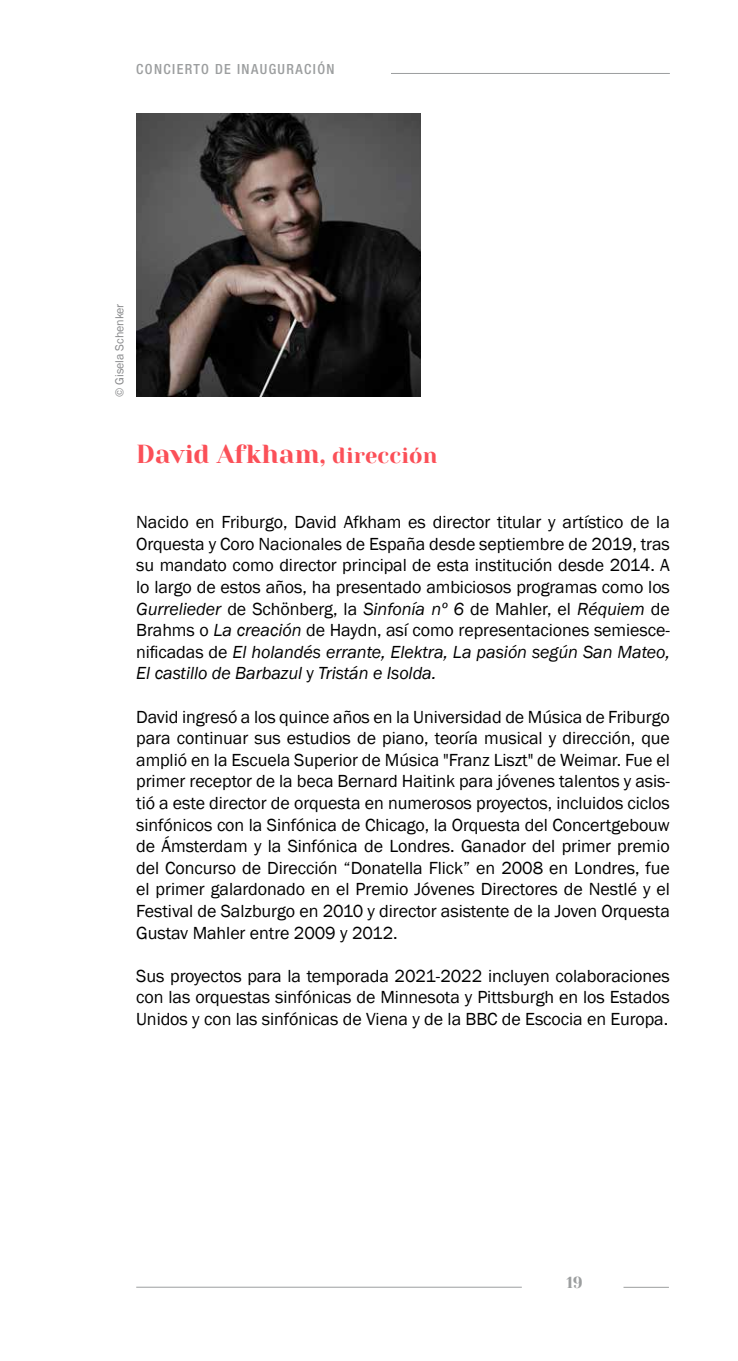
<style>
.page{position:relative;width:738px;height:1361px;background:#fff}
.page>*{position:absolute;margin:0;border:0;box-sizing:border-box;transform-origin:0 0}
.t1{font:26px "Yeseva One";color:#fb5058}
.t2{font:18px/21.6px "Franklin Gothic";letter-spacing:-.005em;color:#000;text-align:justify}
.t3{font:16px "Yeseva One";color:#9c9e9f}
.t4{font:500 condensed 14px "Helvetica Neue LT Std";letter-spacing:.1em;color:#9c9e9f}
.t5{font:12px "Franklin Gothic";letter-spacing:-.005em;color:#87888a}
.s1{font-size:22px}
.s2{font-style:italic}
</style>
<div class="page">
<hr style="left:623px;top:1287px;width:45px;height:1px;background:#9c9e9f">
<hr style="left:136px;top:1287px;width:385px;height:1px;background:#9c9e9f">
<hr style="left:390px;top:73px;width:279px;height:1px;background:#9c9e9f">
<img style="left:136px;top:113px;width:284px;height:284px">
<p class="t4" style="left:136px;top:60px;width:200px">CONCIERTO DE INAUGURACIÓN</p>
<p class="t5" style="left:112px;top:397px;width:95px;rotate:-90deg">© Gisela Schenker</p>
<h1 class="t1" style="left:136px;top:435px;width:302px">David Afkham, <span class="s1">dirección</span></h1>
<p class="t2" style="left:136px;top:512px;width:535px">Nacido en Friburgo, David Afkham es director titular y artístico de la Orquesta y Coro Nacionales de España desde septiembre de 2019, tras su mandato como director principal de esta institución desde 2014. A lo largo de estos años, ha presentado ambiciosos programas como los <span class="s2">Gurrelieder</span> de Schönberg, la <span class="s2">Sinfonía nº 6</span> de Mahler, el <span class="s2">Réquiem</span> de Brahms o <span class="s2">La creación</span> de Haydn, así como representaciones semiesce&shy;nificadas de <span class="s2">El holandés errante, Elektra, La pasión según San Mateo, El castillo de Barbazul</span> y <span class="s2">Tristán e Isolda.</span></p>
<p class="t2" style="left:136px;top:706px;width:535px">David ingresó a los quince años en la Universidad de Música de Friburgo para continuar sus estudios de piano, teoría musical y dirección, que amplió en la Escuela Superior de Música "Franz Liszt" de Weimar. Fue el primer receptor de la beca Bernard Haitink para jóvenes talentos y asis&shy;tió a este director de orquesta en numerosos proyectos, incluidos ciclos sinfónicos con la Sinfónica de Chicago, la Orquesta del Concertgebouw de Ámsterdam y la Sinfónica de Londres. Ganador del primer premio del Concurso de Dirección “Donatella Flick” en 2008 en Londres, fue el primer galardonado en el Premio Jóvenes Directores de Nestlé y el Festival de Salzburgo en 2010 y director asistente de la Joven Orquesta Gustav Mahler entre 2009 y 2012.</p>
<p class="t2" style="left:136px;top:965px;width:535px">Sus proyectos para la temporada 2021-2022 incluyen colaboraciones con las orquestas sinfónicas de Minnesota y Pittsburgh en los Estados Unidos y con las sinfónicas de Viena y de la BBC de Escocia en Europa.</p>
<p class="t3" style="left:566px;top:1270px;width:18px">19</p>
</div>
